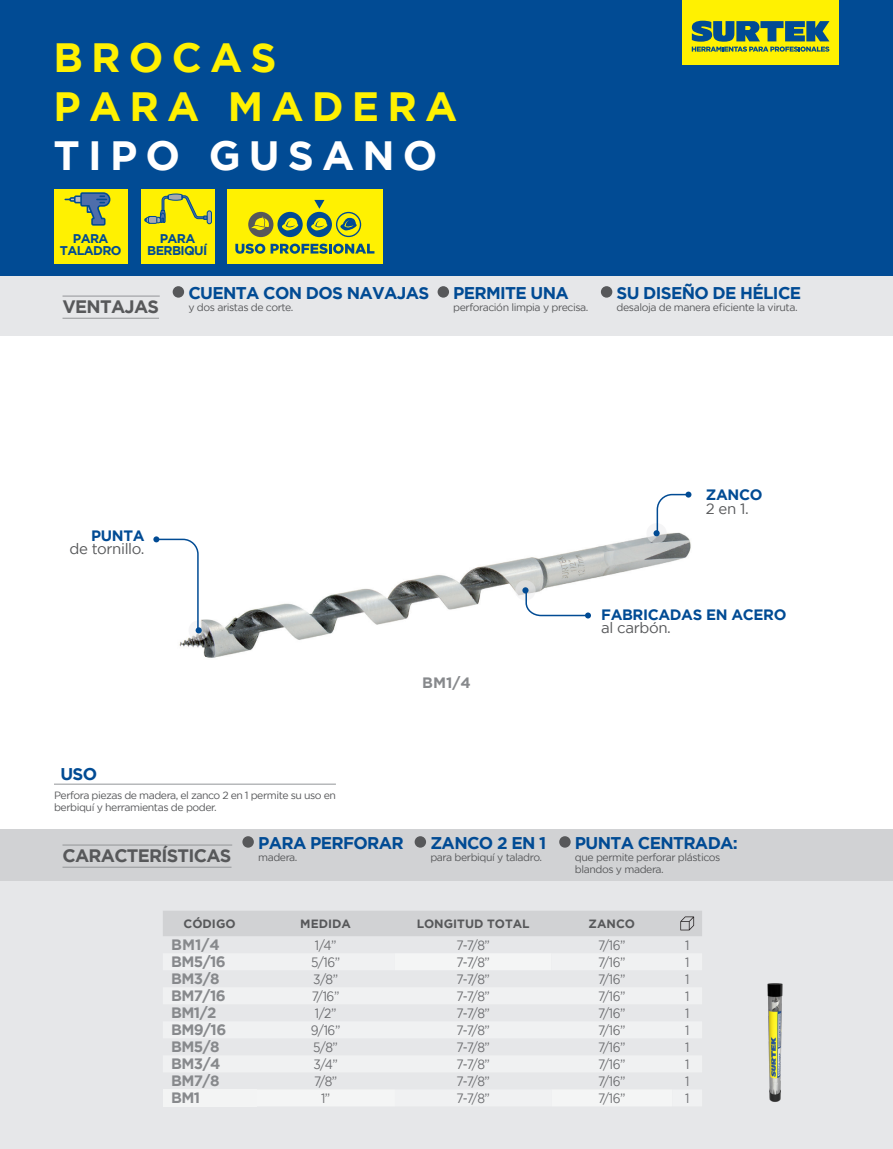
<style>
.page{position:relative;width:893px;height:1149px;background:#fff}
.page>*{position:absolute;margin:0;border:0;box-sizing:border-box;transform-origin:0 0}
.Surtek_-_Título_Amarillo{font:700 40.8px "Gotham";letter-spacing:.2em;color:#fff101}
.Surtek_-_Titulo_Blanco{font:700 40.8px "Gotham";letter-spacing:.2em;color:#fff}
.Ventajas_Beneficios{font:700 18px "Gotham";letter-spacing:-.04em;color:#57585a}
.Surtek_-_Bullet_Azul{font:700 16.95px "Gotham";letter-spacing:-.04em;color:#014b94}
.Surtek_-_USO_-_Titulo{font:700 16.95px "Gotham";color:#014b94}
.Surtek_-_Código{font:700 15px "Gotham";letter-spacing:-.04em;color:#87898c}
.Surtek_-_Bullet_Azul-2{font:700 15px "Gotham";letter-spacing:-.025em;color:#014b94}
.Surtek_-_Bullet_Azul-3{font:15px "Gotham";letter-spacing:-.025em;color:#57585a}
.Surtek_-_Texto_Bullet_Azul{font:15px "Gotham";color:#57585a}
.Surtek_-_Info{font:13.5px "Gotham";letter-spacing:-.04em;color:#6c6d70;scale:.9 1}
.t1{font:700 12.6px/11.2px "Gotham";letter-spacing:-.05em;color:#014b94;text-align:center}
.Surtek_-_Titulo_tabla{font:700 12px "Gotham";color:#57585a}
.Surtek_-_Texto_Gris{font:10.5px/12px "Gotham";letter-spacing:-.04em;color:#57585a}
.Surtek_-_USO_-_Texto{font:10.5px/12px "Gotham";letter-spacing:-.04em;color:#57585a}
</style>
<div class="page">
<div style="left:0;top:0;width:893px;height:276px;background:#014b94"></div>
<div style="left:0;top:276px;width:893px;height:60px;background:#e6e7e9"></div>
<div style="left:0;top:829px;width:893px;height:51px;background:#d1d2d4"></div>
<div style="left:0;top:880px;width:893px;height:268px;background:#e6e7e9"></div>
<div style="left:682px;top:0;width:157px;height:64px;background:#fff101"></div>
<svg style="left:692px;top:21px;width:137px;height:31px"></svg>
<img style="left:179px;top:535px;width:512px;height:123px">
<hr style="left:63px;top:844px;width:169px;height:1px;background:#939598">
<hr style="left:63px;top:866px;width:168px;height:1px;background:#939598">
<hr style="left:63px;top:295px;width:97px;height:1px;background:#939598">
<hr style="left:63px;top:318px;width:96px;height:1px;background:#939598">
<svg style="left:256px;top:954px;width:416px;height:152px;fill:#f0f1f2"></svg>
<div style="left:163px;top:1089px;width:93px;height:17px;background:#f3f4f4"></div>
<div style="left:163px;top:911px;width:539px;height:24px;background:#d1d2d4"></div>
<hr style="left:54px;top:783px;width:282px;height:1px;background:#939598">
<div style="left:227px;top:190px;width:155px;height:74px;background:#fff101"></div>
<svg style="left:235px;top:243px;width:30px;height:11px"></svg>
<svg style="left:271px;top:243px;width:103px;height:11px"></svg>
<div style="left:248px;top:212px;width:25px;height:25px;background:#57585a;border-radius:50%"></div>
<div style="left:277px;top:212px;width:26px;height:25px;background:#014b94;border-radius:50%"></div>
<svg style="left:282px;top:218px;width:16px;height:12px"></svg>
<svg style="left:336px;top:212px;width:25px;height:25px"></svg>
<svg style="left:251px;top:217px;width:18px;height:13px"></svg>
<svg style="left:314px;top:200px;width:10px;height:9px"></svg>
<div style="left:307px;top:212px;width:25px;height:25px;background:#014b94;border-radius:50%"></div>
<svg style="left:311px;top:218px;width:17px;height:12px"></svg>
<svg style="left:189px;top:620px;width:20px;height:20px"></svg>
<svg style="left:646px;top:523px;width:21px;height:20px"></svg>
<div style="left:653px;top:530px;width:7px;height:6px;background:#014b94;border-radius:50%"></div>
<svg style="left:515px;top:580px;width:21px;height:20px"></svg>
<svg style="left:153px;top:536px;width:49px;height:97px"></svg>
<svg style="left:656px;top:491px;width:35px;height:44px"></svg>
<svg style="left:522px;top:587px;width:69px;height:31px"></svg>
<img style="left:767px;top:983px;width:16px;height:119px">
<div style="left:242px;top:836px;width:12px;height:11px;background:#57585a;border-radius:50%"></div>
<div style="left:415px;top:836px;width:11px;height:11px;background:#57585a;border-radius:50%"></div>
<div style="left:559px;top:836px;width:12px;height:11px;background:#57585a;border-radius:50%"></div>
<div style="left:173px;top:286px;width:11px;height:11px;background:#57585a;border-radius:50%"></div>
<div style="left:438px;top:286px;width:11px;height:11px;background:#57585a;border-radius:50%"></div>
<div style="left:601px;top:286px;width:11px;height:11px;background:#57585a;border-radius:50%"></div>
<div style="left:141px;top:190px;width:74px;height:74px;background:#fff101"></div>
<hr style="left:207px;top:211px;width:4px;height:13px;background:#a8a9ad;border-radius:2px">
<div style="left:207px;top:210px;width:5px;height:14px;border:1px solid #014b94;border-radius:2px"></div>
<svg style="left:144px;top:193px;width:64px;height:31px"></svg>
<div style="left:54px;top:190px;width:74px;height:74px;background:#fff101"></div>
<svg style="left:65px;top:192px;width:46px;height:34px"></svg>
<p class="Surtek_-_Título_Amarillo" style="left:54px;top:34px;width:224px">BROCAS</p>
<p class="Surtek_-_Título_Amarillo" style="left:54px;top:83px;width:405px">PARA MADERA</p>
<p class="Surtek_-_Titulo_Blanco" style="left:54px;top:132px;width:386px">TIPO GUSANO</p>
<p class="t1" style="left:60px;top:233px;width:63px">PARA<br>TALADRO</p>
<p class="t1" style="left:147px;top:233px;width:62px">PARA<br>BERBIQUÍ</p>
<p class="Ventajas_Beneficios" style="left:63px;top:296px;width:98px">VENTAJAS</p>
<p class="Surtek_-_Bullet_Azul" style="left:188px;top:283px;width:242px">CUENTA CON DOS NAVAJAS</p>
<p class="Surtek_-_Texto_Gris" style="left:188px;top:300px;width:107px">y dos aristas de corte.</p>
<p class="Surtek_-_Bullet_Azul" style="left:453px;top:283px;width:117px">PERMITE UNA</p>
<p class="Surtek_-_Texto_Gris" style="left:453px;top:300px;width:137px">perforación limpia y precisa.</p>
<p class="Surtek_-_Bullet_Azul" style="left:617px;top:283px;width:186px">SU DISEÑO DE HÉLICE</p>
<p class="Surtek_-_Texto_Gris" style="left:617px;top:300px;width:183px">desaloja de manera eficiente la viruta.</p>
<p class="Surtek_-_Bullet_Azul-2" style="left:91px;top:526px;width:55px">PUNTA</p>
<p class="Surtek_-_Bullet_Azul-3" style="left:70px;top:540px;width:76px">de tornillo.</p>
<p class="Surtek_-_USO_-_Titulo" style="left:60px;top:764px;width:38px">USO</p>
<p class="Surtek_-_USO_-_Texto" style="left:54px;top:788px;width:283px">Perfora piezas de madera, el zanco 2 en 1 permite su uso en berbiquí y herramientas de poder.</p>
<p class="Surtek_-_Código" style="left:422px;top:673px;width:50px">BM1/4</p>
<p class="Surtek_-_Bullet_Azul-2" style="left:706px;top:486px;width:58px">ZANCO</p>
<p class="Surtek_-_Texto_Bullet_Azul" style="left:706px;top:499px;width:44px">2 en 1.</p>
<p class="Surtek_-_Bullet_Azul-2" style="left:601px;top:605px;width:187px">FABRICADAS EN ACERO</p>
<p class="Surtek_-_Bullet_Azul-3" style="left:601px;top:619px;width:71px">al carbón.</p>
<p class="Ventajas_Beneficios" style="left:63px;top:844px;width:170px">CARACTERÍSTICAS</p>
<p class="Surtek_-_Bullet_Azul" style="left:258px;top:832px;width:147px">PARA PERFORAR</p>
<p class="Surtek_-_Texto_Gris" style="left:258px;top:850px;width:41px">madera.</p>
<p class="Surtek_-_Bullet_Azul" style="left:430px;top:832px;width:117px">ZANCO 2 EN 1</p>
<p class="Surtek_-_Texto_Gris" style="left:430px;top:850px;width:113px">para berbiquí y taladro.</p>
<p class="Surtek_-_Bullet_Azul" style="left:575px;top:832px;width:165px">PUNTA CENTRADA:</p>
<p class="Surtek_-_Texto_Gris" style="left:575px;top:850px;width:147px">que permite perforar plásticos blandos y madera.</p>
<p class="Surtek_-_Titulo_tabla" style="left:184px;top:916px;width:54px">CÓDIGO</p>
<p class="Surtek_-_Titulo_tabla" style="left:300px;top:916px;width:52px">MEDIDA</p>
<p class="Surtek_-_Titulo_tabla" style="left:417px;top:916px;width:115px">LONGITUD TOTAL</p>
<p class="Surtek_-_Titulo_tabla" style="left:589px;top:916px;width:48px">ZANCO</p>
<p class="Surtek_-_Código" style="left:171px;top:935px;width:50px">BM1/4</p>
<p class="Surtek_-_Info" style="left:315px;top:937px;width:25px">1/4”</p>
<p class="Surtek_-_Info" style="left:456px;top:937px;width:39px">7-7/8”</p>
<p class="Surtek_-_Info" style="left:598px;top:937px;width:32px">7/16”</p>
<p class="Surtek_-_Info" style="left:685px;top:937px;width:6px">1</p>
<p class="Surtek_-_Código" style="left:171px;top:952px;width:56px">BM5/16</p>
<p class="Surtek_-_Info" style="left:311px;top:954px;width:34px">5/16”</p>
<p class="Surtek_-_Info" style="left:456px;top:954px;width:39px">7-7/8”</p>
<p class="Surtek_-_Info" style="left:598px;top:954px;width:32px">7/16”</p>
<p class="Surtek_-_Info" style="left:685px;top:954px;width:6px">1</p>
<p class="Surtek_-_Código" style="left:171px;top:969px;width:50px">BM3/8</p>
<p class="Surtek_-_Info" style="left:313px;top:971px;width:29px">3/8”</p>
<p class="Surtek_-_Info" style="left:456px;top:971px;width:39px">7-7/8”</p>
<p class="Surtek_-_Info" style="left:598px;top:971px;width:32px">7/16”</p>
<p class="Surtek_-_Info" style="left:685px;top:971px;width:6px">1</p>
<p class="Surtek_-_Código" style="left:171px;top:986px;width:56px">BM7/16</p>
<p class="Surtek_-_Info" style="left:312px;top:988px;width:32px">7/16”</p>
<p class="Surtek_-_Info" style="left:456px;top:988px;width:39px">7-7/8”</p>
<p class="Surtek_-_Info" style="left:598px;top:988px;width:32px">7/16”</p>
<p class="Surtek_-_Info" style="left:685px;top:988px;width:6px">1</p>
<p class="Surtek_-_Código" style="left:171px;top:1003px;width:47px">BM1/2</p>
<p class="Surtek_-_Info" style="left:315px;top:1005px;width:25px">1/2”</p>
<p class="Surtek_-_Info" style="left:456px;top:1005px;width:39px">7-7/8”</p>
<p class="Surtek_-_Info" style="left:598px;top:1005px;width:32px">7/16”</p>
<p class="Surtek_-_Info" style="left:685px;top:1005px;width:6px">1</p>
<p class="Surtek_-_Código" style="left:171px;top:1020px;width:56px">BM9/16</p>
<p class="Surtek_-_Info" style="left:311px;top:1022px;width:34px">9/16”</p>
<p class="Surtek_-_Info" style="left:456px;top:1022px;width:39px">7-7/8”</p>
<p class="Surtek_-_Info" style="left:598px;top:1022px;width:32px">7/16”</p>
<p class="Surtek_-_Info" style="left:685px;top:1022px;width:6px">1</p>
<p class="Surtek_-_Código" style="left:171px;top:1037px;width:50px">BM5/8</p>
<p class="Surtek_-_Info" style="left:313px;top:1039px;width:29px">5/8”</p>
<p class="Surtek_-_Info" style="left:456px;top:1039px;width:39px">7-7/8”</p>
<p class="Surtek_-_Info" style="left:598px;top:1039px;width:32px">7/16”</p>
<p class="Surtek_-_Info" style="left:685px;top:1039px;width:6px">1</p>
<p class="Surtek_-_Código" style="left:171px;top:1054px;width:51px">BM3/4</p>
<p class="Surtek_-_Info" style="left:313px;top:1056px;width:29px">3/4”</p>
<p class="Surtek_-_Info" style="left:456px;top:1056px;width:39px">7-7/8”</p>
<p class="Surtek_-_Info" style="left:598px;top:1056px;width:32px">7/16”</p>
<p class="Surtek_-_Info" style="left:685px;top:1056px;width:6px">1</p>
<p class="Surtek_-_Código" style="left:171px;top:1071px;width:50px">BM7/8</p>
<p class="Surtek_-_Info" style="left:314px;top:1073px;width:27px">7/8”</p>
<p class="Surtek_-_Info" style="left:456px;top:1073px;width:39px">7-7/8”</p>
<p class="Surtek_-_Info" style="left:598px;top:1073px;width:32px">7/16”</p>
<p class="Surtek_-_Info" style="left:685px;top:1073px;width:6px">1</p>
<p class="Surtek_-_Código" style="left:171px;top:1089px;width:30px">BM1</p>
<p class="Surtek_-_Info" style="left:321px;top:1090px;width:12px">1”</p>
<p class="Surtek_-_Info" style="left:456px;top:1090px;width:39px">7-7/8”</p>
<p class="Surtek_-_Info" style="left:598px;top:1090px;width:32px">7/16”</p>
<p class="Surtek_-_Info" style="left:685px;top:1090px;width:6px">1</p>
</div>
